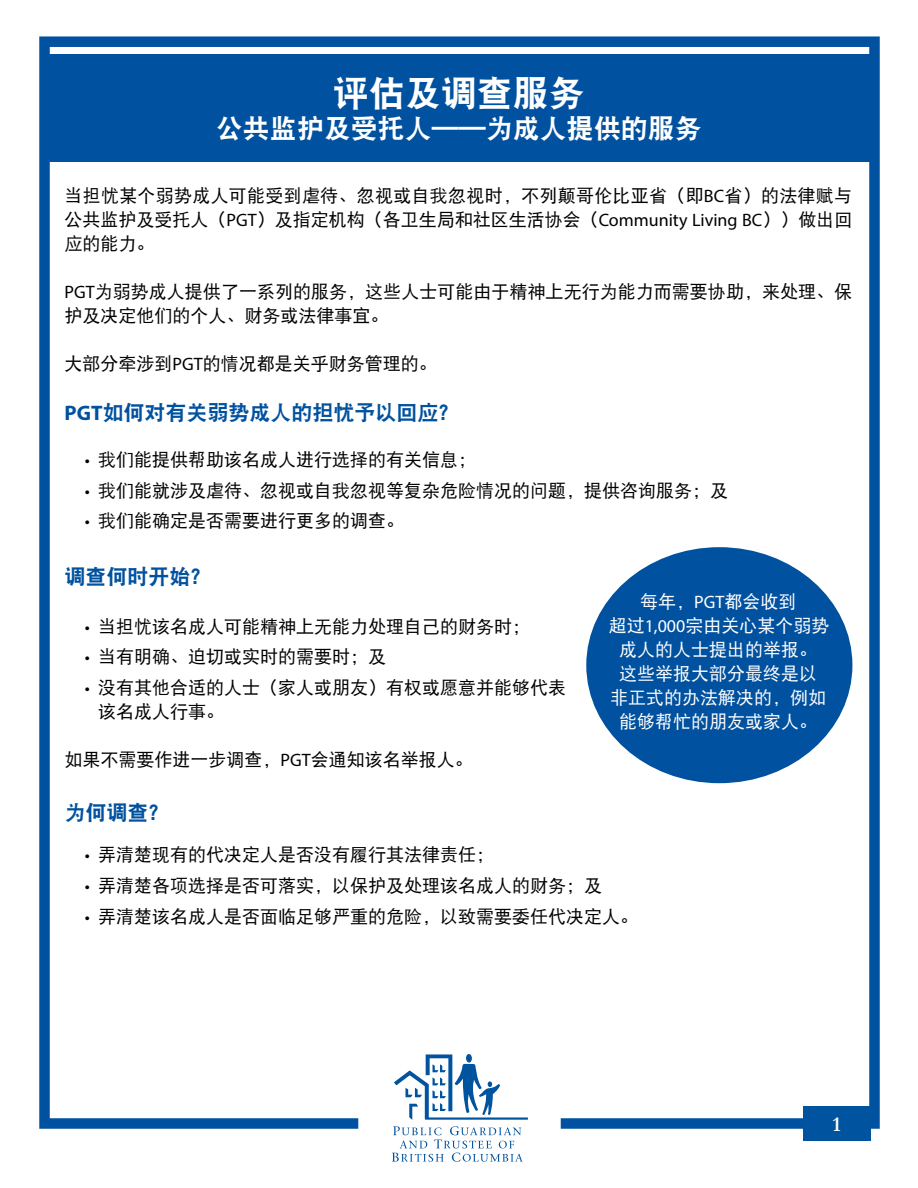
<style>
.page{position:relative;width:918px;height:1188px;background:#fff}
.page>*{position:absolute;margin:0;border:0;box-sizing:border-box;transform-origin:0 0}
.t1{font:36px "DFP Hei W9";color:#fff}
.t2{font:27px "DFP Hei W9";color:#fff}
.t3{font:21px "DFP Hei W9";color:#00519f}
.t4{font:700 21px "Garamond";color:#fff}
.t5{font:18px/24px "DFP Hei W5";color:#000}
.t6{font:18px/24px "DFP Hei W5";color:#fff;text-align:center}
.s1{font-family:"Myriad Pro"}
.s2{font-family:"Myriad Pro";font-weight:700}
</style>
<div class="page">
<div style="left:39px;top:36px;width:841px;height:1093px;border:10px solid #00519f"></div>
<div style="left:47px;top:54px;width:823px;height:108px;background:#00519f"></div>
<div style="left:358px;top:1114px;width:203px;height:52px;background:#fff"></div>
<svg style="left:394px;top:1054px;width:134px;height:66px"></svg>
<svg style="left:392px;top:1126px;width:131px;height:36px"></svg>
<div style="left:586px;top:547px;width:266px;height:236px;background:#00519f;border-radius:50%"></div>
<div style="left:803px;top:1106px;width:68px;height:35px;background:#00539f"></div>
<h1 class="t1" style="left:333px;top:75px;width:253px">评估及调查服务</h1>
<h2 class="t2" style="left:216px;top:115px;width:487px">公共监护及受托人——为成人提供的服务</h2>
<p class="t5" style="left:65px;top:183px;width:789px;text-align:justify">当担忧某个弱势成人可能受到虐待、忽视或自我忽视时，不列颠哥伦比亚省（即<span class="s1">BC</span>省）的法律赋与公共监护及受托人（<span class="s1">PGT</span>）及指定机构（各卫生局和社区生活协会（<span class="s1">Community Living BC</span>））做出回应的能力。</p>
<p class="t5" style="left:65px;top:279px;width:789px"><span class="s1">PGT</span>为弱势成人提供了一系列的服务，这些人士可能由于精神上无行为能力而需要协助，来处理、保护及决定他们的个人、财务或法律事宜。</p>
<p class="t5" style="left:65px;top:351px;width:374px">大部分牵涉到<span class="s1">PGT</span>的情况都是关乎财务管理的。</p>
<p class="t3" style="left:65px;top:402px;width:397px"><span class="s2">PGT</span>如何对有关弱势成人的担忧予以回应？</p>
<p class="t5" style="left:85px;top:447px;width:393px"><span class="s1">•</span> 我们能提供帮助该名成人进行选择的有关信息；</p>
<p class="t5" style="left:85px;top:478px;width:645px"><span class="s1">•</span> 我们能就涉及虐待、忽视或自我忽视等复杂危险情况的问题，提供咨询服务；及</p>
<p class="t5" style="left:85px;top:509px;width:321px"><span class="s1">•</span> 我们能确定是否需要进行更多的调查。</p>
<p class="t3" style="left:65px;top:566px;width:148px">调查何时开始？</p>
<p class="t5" style="left:85px;top:614px;width:447px"><span class="s1">•</span> 当担忧该名成人可能精神上无能力处理自己的财务时；</p>
<p class="t5" style="left:85px;top:645px;width:303px"><span class="s1">•</span> 当有明确、迫切或实时的需要时；及</p>
<p class="t5" style="left:98px;top:676px;width:469px;text-indent:-14px"><span class="s1">•</span> 没有其他合适的人士（家人或朋友）有权或愿意并能够代表该名成人行事。</p>
<p class="t5" style="left:65px;top:748px;width:410px">如果不需要作进一步调查，<span class="s1">PGT</span>会通知该名举报人。</p>
<p class="t6" style="left:609px;top:589px;width:222px">每年，<span class="s1">PGT</span>都会收到<br>超过<span class="s1">1,000</span>宗由关心某个弱势成人的人士提出的举报。<br>这些举报大部分最终是以<br>非正式的办法解决的，例如能够帮忙的朋友或家人。</p>
<p class="t3" style="left:65px;top:802px;width:106px">为何调查？</p>
<p class="t5" style="left:85px;top:843px;width:411px"><span class="s1">•</span> 弄清楚现有的代决定人是否没有履行其法律责任；</p>
<p class="t5" style="left:85px;top:874px;width:519px"><span class="s1">•</span> 弄清楚各项选择是否可落实，以保护及处理该名成人的财务；及</p>
<p class="t5" style="left:85px;top:904px;width:555px"><span class="s1">•</span> 弄清楚该名成人是否面临足够严重的危险，以致需要委任代决定人。</p>
<p class="t4" style="left:832px;top:1110px;width:10px">1</p>
</div>
